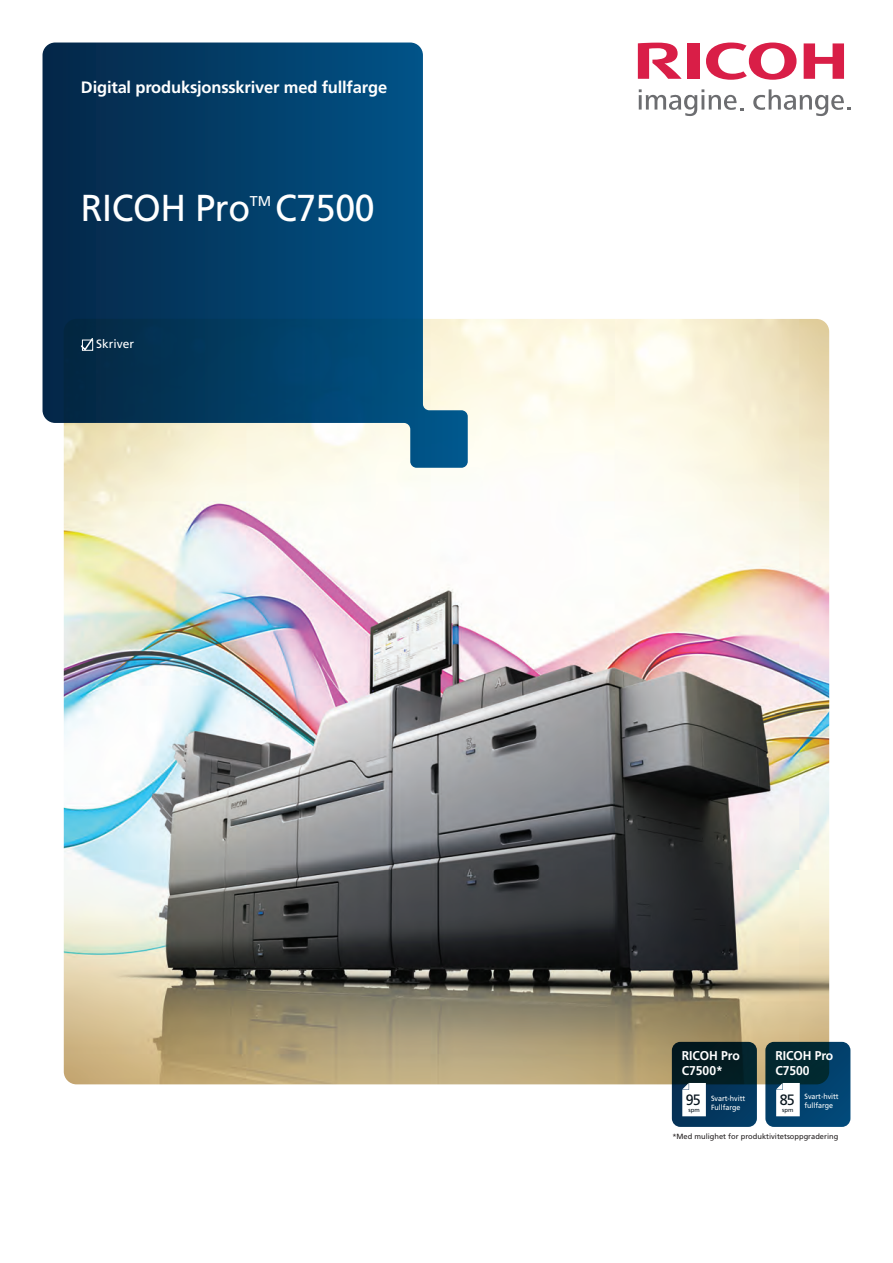
<style>
.page{position:relative;width:893px;height:1263px;background:#fff}
.page>*{position:absolute;margin:0;border:0;box-sizing:border-box;transform-origin:0 0}
.t1{font:37.5px "Frutiger LT Std";letter-spacing:-.01em;color:#fff;scale:.95 1}
.t2{font:700 16.5px "Frutiger LT Std";letter-spacing:-.01em;color:#fff}
.t3{font:15px "Frutiger LT Std";color:#08151e;scale:.95 1}
.t4{font:14.25px "Frutiger LT Std";color:#fff}
.t5{font:700 12.75px "Frutiger LT Std";letter-spacing:-.005em;color:#fff;scale:.95 1}
.t6{font:12px "Frutiger LT Std";letter-spacing:.005em;color:#fff}
.t7{font:7.5px "Frutiger LT Std";color:#231f20}
.t8{font:7.5px "Frutiger LT Std";letter-spacing:-.005em;color:#fff;scale:.95 1}
.t9{font:6px "Frutiger LT Std";color:#08151e}
</style>
<div class="page">
<img style="left:64px;top:319px;width:765px;height:765px">
<svg style="left:706px;top:43px;width:90px;height:37px"></svg>
<svg style="left:804px;top:43px;width:40px;height:36px"></svg>
<div style="left:687px;top:43px;width:12px;height:36px;background:#d91e47"></div>
<svg style="left:638px;top:43px;width:44px;height:36px"></svg>
<svg style="left:639px;top:89px;width:104px;height:27px"></svg>
<svg style="left:753px;top:89px;width:97px;height:27px"></svg>
<svg style="left:672px;top:1042px;width:178px;height:85px;background:#284e62"></svg>
<svg style="left:43px;top:43px;width:425px;height:425px;background:#305f7e"></svg>
<svg style="left:79px;top:337px;width:15px;height:15px"></svg>
<div style="left:82px;top:340px;width:11px;height:10px;border:1px solid #fff"></div>
<p class="t2" style="left:81px;top:78px;width:308px">Digital produksjonsskriver med fullfarge</p>
<p class="t1" style="left:81px;top:186px;width:180px">RICOH Pro</p>
<p class="t4" style="left:250px;top:192px;width:23px">TM</p>
<p class="t1" style="left:275px;top:186px;width:106px">C7500</p>
<p class="t6" style="left:96px;top:337px;width:40px">Skriver</p>
<p class="t5" style="left:682px;top:1048px;width:62px">RICOH Pro</p>
<p class="t5" style="left:682px;top:1063px;width:44px">C7500*</p>
<p class="t8" style="left:711px;top:1094px;width:37px">Svart-hvitt</p>
<p class="t8" style="left:711px;top:1103px;width:32px">Fullfarge</p>
<p class="t9" style="left:782px;top:1107px;width:13px">spm</p>
<p class="t5" style="left:775px;top:1048px;width:62px">RICOH Pro</p>
<p class="t5" style="left:775px;top:1063px;width:37px">C7500</p>
<p class="t8" style="left:805px;top:1092px;width:37px">Svart-hvitt</p>
<p class="t8" style="left:805px;top:1101px;width:32px">fullfarge</p>
<p class="t3" style="left:686px;top:1090px;width:17px">95</p>
<p class="t3" style="left:780px;top:1090px;width:17px">85</p>
<p class="t9" style="left:688px;top:1107px;width:13px">spm</p>
<p class="t7" style="left:672px;top:1132px;width:167px">*Med mulighet for produktivitetsoppgradering</p>
</div>
